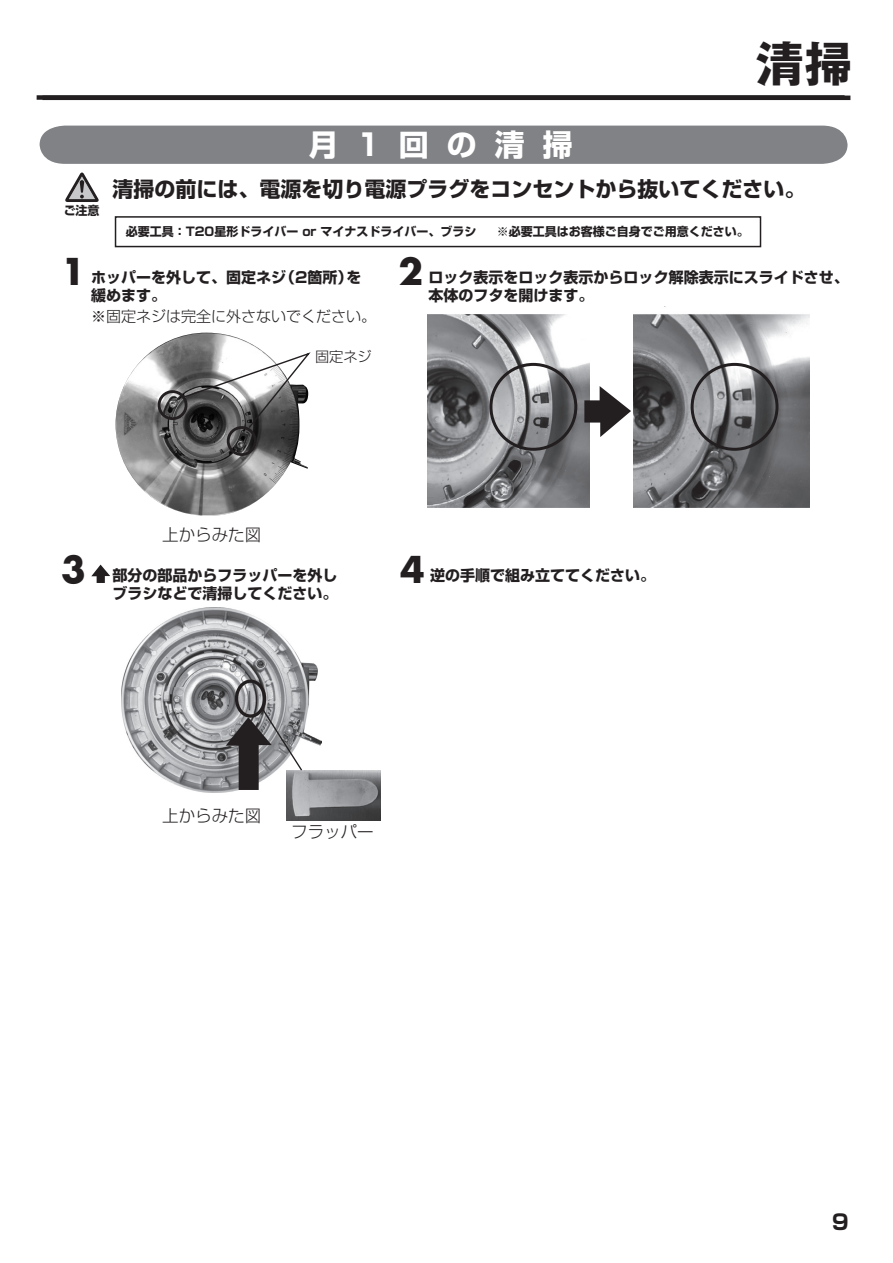
<style>
.page{position:relative;width:893px;height:1263px;background:#fff}
.page>*{position:absolute;margin:0;border:0;box-sizing:border-box;transform-origin:0 0}
.t1{font:700 48px "Gothic MB101 Pro";color:#231f20}
.t2{font:700 36px "Futura";color:#231f20}
.t3{font:700 30px "Shin Go Pro";letter-spacing:.6em;color:#fff}
.t4{font:700 21px "Shin Go Pro";color:#231f20}
.t5{font:300 16.5px "Shin Go Pro";color:#231f20}
.t6{font:700 15px/18px "Shin Go Pro";color:#231f20}
.t7{font:300 15px "Shin Go Pro";color:#231f20}
.t8{font:300 14.25px "Shin Go Pro";color:#231f20}
.t9{font:700 12px "Shin Go Pro";color:#231f20}
</style>
<div class="page">
<div style="left:37px;top:95px;width:808px;height:5px;background:#231f20"></div>
<hr style="left:43px;top:96px;width:807px;height:4px;background:#231f20">
<div style="left:40px;top:126px;width:807px;height:38px;background:#808285"></div>
<img style="left:116px;top:333px;width:192px;height:183px">
<div style="left:158px;top:390px;width:29px;height:30px;border:3px solid #231f20;border-radius:50%"></div>
<div style="left:227px;top:426px;width:30px;height:30px;border:3px solid #231f20;border-radius:50%"></div>
<svg style="left:182px;top:351px;width:129px;height:78px"></svg>
<img style="left:427px;top:315px;width:163px;height:192px">
<img style="left:633px;top:306px;width:177px;height:202px">
<svg style="left:584px;top:386px;width:47px;height:51px"></svg>
<div style="left:489px;top:363px;width:88px;height:88px;border:3px solid #231f20;border-radius:50%"></div>
<div style="left:691px;top:363px;width:87px;height:88px;border:3px solid #231f20;border-radius:50%"></div>
<img style="left:122px;top:607px;width:199px;height:185px">
<svg style="left:91px;top:565px;width:19px;height:18px"></svg>
<img style="left:286px;top:770px;width:95px;height:51px">
<div style="left:235px;top:679px;width:31px;height:39px;border:3px solid #231f20;border-radius:50%"></div>
<svg style="left:226px;top:706px;width:77px;height:84px"></svg>
<div style="left:115px;top:216px;width:646px;height:31px;border:2px solid #231f20"></div>
<svg style="left:65px;top:172px;width:34px;height:30px"></svg>
<h3 class="t3" style="left:308px;top:121px;width:266px">月1回の清掃</h3>
<h1 class="t1" style="left:757px;top:24px;width:97px">清掃</h1>
<p class="t9" style="left:64px;top:201px;width:37px">ご注意</p>
<h3 class="t4" style="left:112px;top:173px;width:695px">清掃の前には、電源を切り電源プラグをコンセントから抜いてください。</h3>
<p class="t9" style="left:126px;top:222px;width:352px">必要工具：T20星形ドライバー or マイナスドライバー、ブラシ</p>
<p class="t9" style="left:497px;top:222px;width:254px">※必要工具はお客様ご自身でご用意ください。</p>
<h2 class="t2" style="left:61px;top:246px;width:26px">1</h2>
<p class="t6" style="left:91px;top:267px;width:272px">ホッパーを外して、固定ネジ（2箇所）を緩めます。</p>
<p class="t7" style="left:91px;top:304px;width:287px">※固定ネジは完全に外さないでください。</p>
<p class="t8" style="left:315px;top:345px;width:58px">固定ネジ</p>
<h2 class="t2" style="left:399px;top:246px;width:26px">2</h2>
<p class="t6" style="left:429px;top:267px;width:421px">ロック表示をロック表示からロック解除表示にスライドさせ、本体のフタを開けます。</p>
<h2 class="t2" style="left:61px;top:544px;width:26px">3</h2>
<p class="t5" style="left:162px;top:521px;width:100px">上からみた図</p>
<p class="t6" style="left:112px;top:565px;width:226px">部分の部品からフラッパーを外しブラシなどで清掃してください。</p>
<h2 class="t2" style="left:400px;top:544px;width:26px">4</h2>
<p class="t6" style="left:430px;top:565px;width:226px">逆の手順で組み立ててください。</p>
<p class="t5" style="left:162px;top:803px;width:100px">上からみた図</p>
<p class="t5" style="left:291px;top:818px;width:84px">フラッパー</p>
<h3 class="t4" style="left:832px;top:1205px;width:19px">9</h3>
</div>
